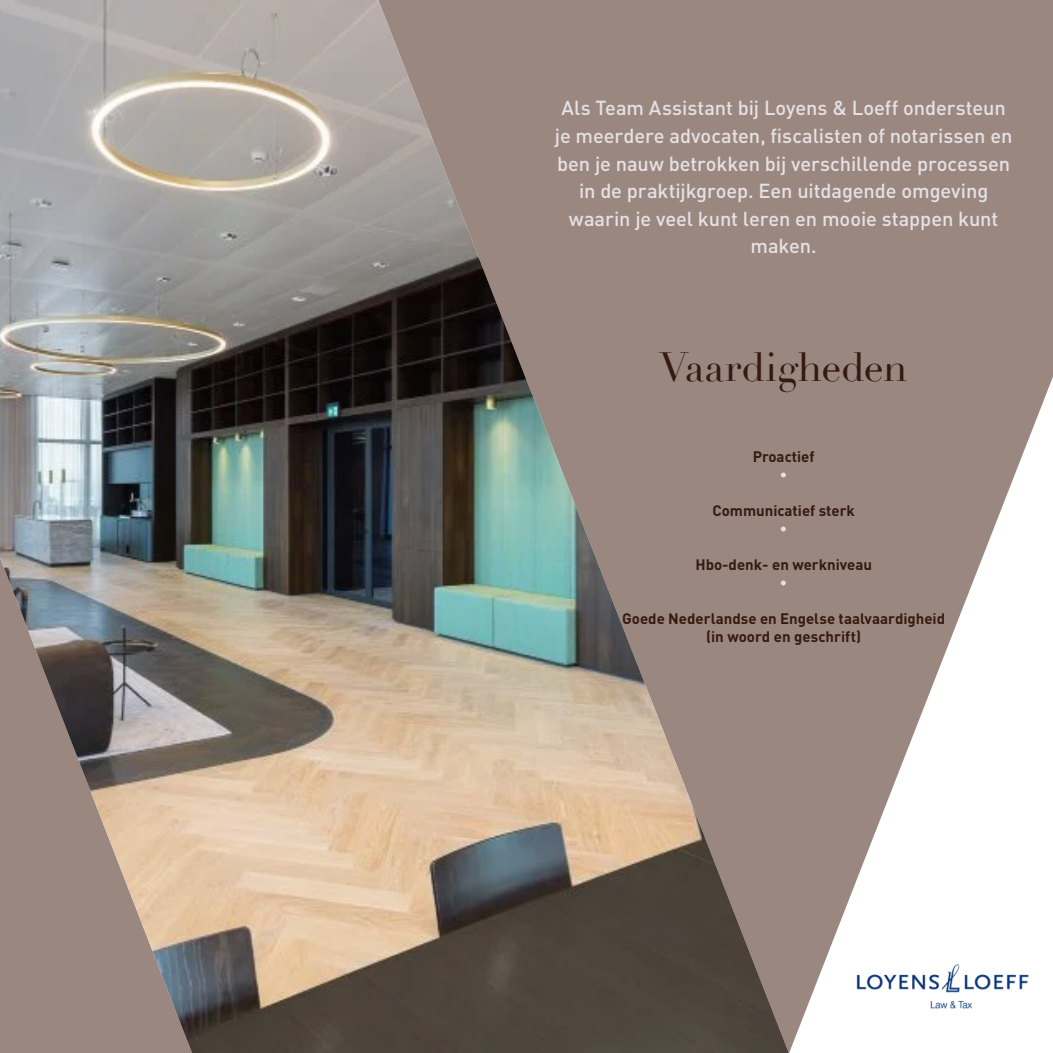
<style>
.page{position:relative;width:1053px;height:1053px;background:#fff}
.page>*{position:absolute;margin:0;border:0;box-sizing:border-box;transform-origin:0 0}
.t1{font:40px "Didot";letter-spacing:-.01em;color:#361a0f}
.t2{font:500 20px/27.5px "DIN Pro";letter-spacing:-.005em;color:#e6e1e3;text-align:center}
.t3{font:700 15px/18px "DIN Pro";color:#361a0f;text-align:center}
.t4{font:700 15px "DIN Pro";color:#e6e1e3}
</style>
<div class="page">
<div style="left:0;top:0;width:1052px;height:1052px;background:#9a8880"></div>
<img style="left:0;top:0;width:788px;height:1052px">
<svg style="left:789px;top:379px;width:263px;height:673px"></svg>
<img style="left:845px;top:948px;width:193px;height:72px">
<p class="t2" style="left:555px;top:94px;width:459px">Als Team Assistant bij Loyens &amp; Loeff ondersteun je meerdere advocaten, fiscalisten of notarissen en ben je nauw betrokken bij verschillende processen in de praktijkgroep. Een uitdagende omgeving waarin je veel kunt leren en mooie stappen kunt maken.</p>
<p class="t1" style="left:659px;top:343px;width:250px">Vaardigheden</p>
<p class="t3" style="left:752px;top:447px;width:63px">Proactief</p>
<p class="t4" style="left:780px;top:464px;width:9px">•</p>
<p class="t3" style="left:712px;top:501px;width:144px">Communicatief sterk</p>
<p class="t4" style="left:780px;top:518px;width:9px">•</p>
<p class="t3" style="left:695px;top:555px;width:178px">Hbo-denk- en werkniveau</p>
<p class="t4" style="left:780px;top:572px;width:9px">•</p>
<p class="t3" style="left:622px;top:609px;width:324px">Goede Nederlandse en Engelse taalvaardigheid (in woord en geschrift)</p>
</div>
